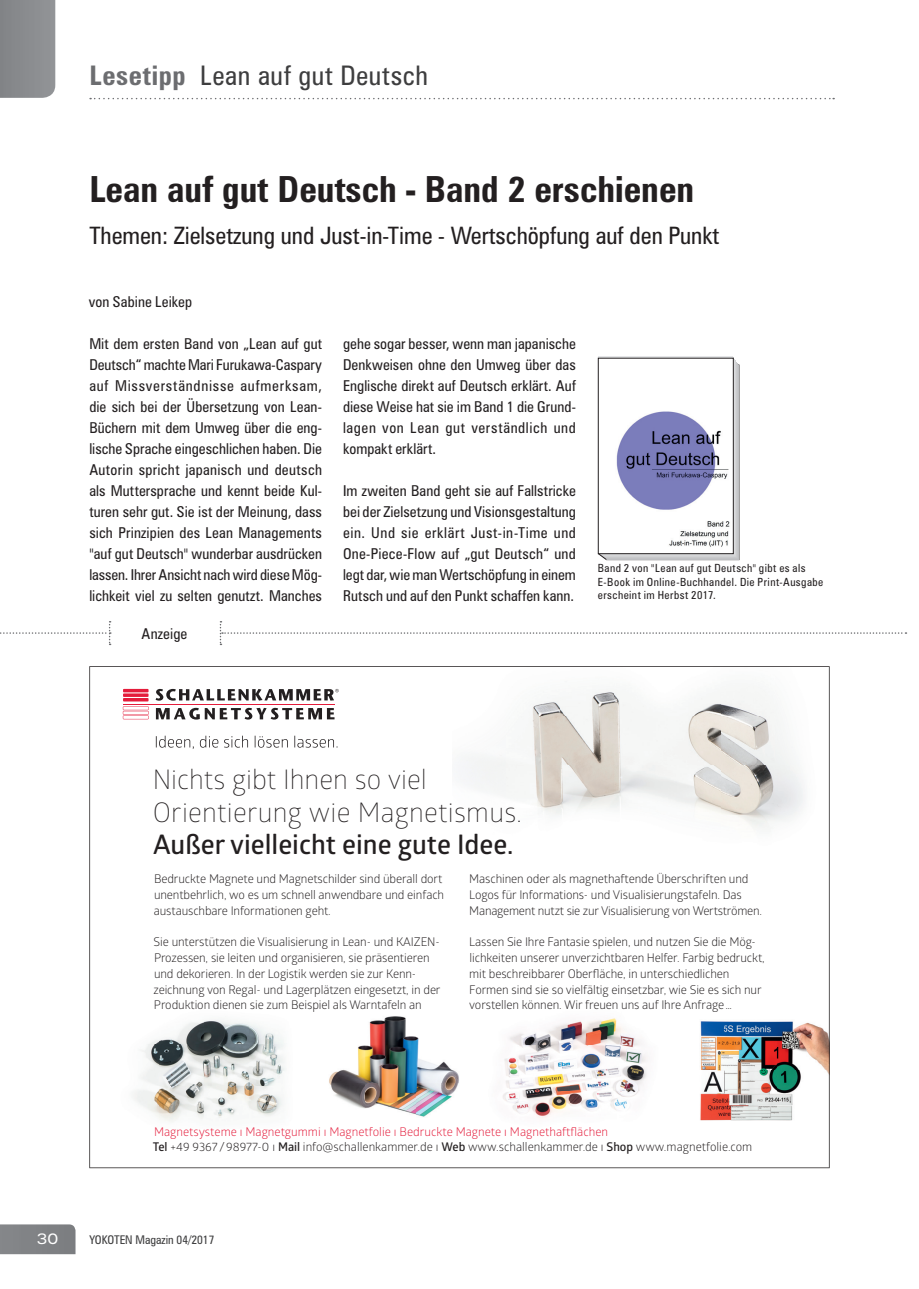
<style>
.page{position:relative;width:919px;height:1289px;background:#fff}
.page>*{position:absolute;margin:0;border:0;box-sizing:border-box;transform-origin:0 0}
.t1{font:700 condensed 36px "Zurich BT";color:#231f20}
.t2{font:300 27px/32.4px "Glober";letter-spacing:.01em;color:#231f20}
.t3{font:600 27px "Glober";color:#231f20}
.t4{font:condensed 27px "Zurich BT";letter-spacing:.025em;color:#3e3e3f}
.t5{font:condensed 24px "Zurich BT";color:#231f20}
.t6{font:condensed 15px/21px "Zurich BT";letter-spacing:.005em;color:#231f20;text-align:justify}
.t7{font:expanded 15px "Zurich BT";color:#fff}
.t8{font:12px/15.8px "Glober";letter-spacing:-.01em;color:#231f20}
.t9{font:condensed 12px "Zurich BT";color:#3e3e3f}
.t10{font:condensed 11.25px/13.5px "Zurich BT";letter-spacing:.04em;color:#231f20}
.s1{font-weight:700;color:#6c6d70}
.s2{color:#e41c3b}
.s3{font-weight:600}
</style>
<div class="page">
<svg style="left:90px;top:98px;width:744px;height:1px"></svg>
<svg style="left:0;top:621px;width:111px;height:24px"></svg>
<svg style="left:220px;top:621px;width:686px;height:24px"></svg>
<svg style="left:598px;top:554px;width:9px;height:6px"></svg>
<img style="left:616px;top:411px;width:114px;height:136px">
<div style="left:598px;top:358px;width:135px;height:196px;border:1px solid #231f20"></div>
<svg style="left:89px;top:666px;width:740px;height:502px"></svg>
<svg style="left:156px;top:707px;width:178px;height:12px"></svg>
<hr style="left:123px;top:703px;width:211px;height:1px;background:#e41c3b">
<hr style="left:123px;top:689px;width:25px;height:3px;background:#e41c3b">
<svg style="left:123px;top:693px;width:25px;height:4px"></svg>
<hr style="left:123px;top:698px;width:25px;height:3px;background:#e41c3b">
<svg style="left:123px;top:706px;width:26px;height:4px"></svg>
<hr style="left:123px;top:711px;width:26px;height:3px;background:#e41c3b">
<svg style="left:123px;top:715px;width:26px;height:4px"></svg>
<svg style="left:155px;top:689px;width:184px;height:11px"></svg>
<svg style="left:156px;top:735px;width:181px;height:14px"></svg>
<svg style="left:0;top:0;width:55px;height:98px;background:#8a8c8f"></svg>
<div style="left:0;top:1224px;width:75px;height:30px;background:#818386"></div>
<h2 class="t4" style="left:89px;top:59px;width:340px"><span class="s1">Lesetipp</span> Lean auf gut Deutsch</h2>
<h1 class="t1" style="left:89px;top:167px;width:606px">Lean auf gut Deutsch - Band 2 erschienen</h1>
<h3 class="t5" style="left:89px;top:220px;width:631px">Themen: Zielsetzung und Just-in-Time - Wertschöpfung auf den Punkt</h3>
<p class="t6" style="left:89px;top:291px;width:105px">von Sabine Leikep</p>
<p class="t6" style="left:89px;top:333px;width:234px">Mit dem ersten Band von „Lean auf gut Deutsch“ machte Mari Furukawa-Caspary auf Missverständnisse aufmerksam, die sich bei der Übersetzung von Lean-Büchern mit dem Umweg über die eng&shy;lische Sprache eingeschlichen haben. Die Autorin spricht japanisch und deutsch als Muttersprache und kennt beide Kul&shy;turen sehr gut. Sie ist der Meinung, dass sich Prinzipien des Lean Managements "auf gut Deutsch" wunderbar ausdrücken lassen. Ihrer Ansicht nach wird diese Mög&shy;lichkeit viel zu selten genutzt. Manches</p>
<p class="t6" style="left:141px;top:622px;width:47px">Anzeige</p>
<p class="t6" style="left:343px;top:333px;width:234px">gehe sogar besser, wenn man japanische Denkweisen ohne den Umweg über das Englische direkt auf Deutsch erklärt. Auf diese Weise hat sie im Band 1 die Grund&shy;lagen von Lean gut verständlich und kompakt erklärt.</p>
<p class="t6" style="left:343px;top:480px;width:234px">Im zweiten Band geht sie auf Fallstricke bei der Zielsetzung und Visionsgestaltung ein. Und sie erklärt Just-in-Time und One-Piece-Flow auf „gut Deutsch“ und legt dar, wie man Wertschöpfung in einem Rutsch und auf den Punkt schaffen kann.</p>
<p class="t10" style="left:597px;top:561px;width:227px">Band 2 von "Lean auf gut Deutsch" gibt es als<br>E-Book im Online-Buchhandel. Die Print-Ausgabe erscheint im Herbst 2017.</p>
<h2 class="t2" style="left:153px;top:762px;width:370px">Nichts gibt Ihnen so viel<br>Orientierung wie Magnetismus.</h2>
<h2 class="t3" style="left:153px;top:825px;width:362px">Außer vielleicht eine gute Idee.</h2>
<p class="t8" style="left:154px;top:870px;width:292px">Bedruckte Magnete und Magnetschilder sind überall dort unentbehrlich, wo es um schnell anwendbare und einfach austauschbare Informationen geht.</p>
<p class="t8" style="left:153px;top:933px;width:289px">Sie unterstützen die Visualisierung in Lean- und KAIZEN-Prozessen, sie leiten und organisieren, sie präsentieren und dekorieren. In der Logistik werden sie zur Kenn&shy;zeichnung von Regal- und Lagerplätzen eingesetzt, in der Produktion dienen sie zum Beispiel als Warntafeln an</p>
<p class="t8" style="left:469px;top:870px;width:294px">Maschinen oder als magnethaftende Überschriften und<br>Logos für Informations- und Visualisierungstafeln. Das<br>Management nutzt sie zur Visualisierung von Wertströmen.</p>
<p class="t8" style="left:469px;top:933px;width:297px">Lassen Sie Ihre Fantasie spielen, und nutzen Sie die Mög&shy;lichkeiten unserer unverzichtbaren Helfer. Farbig bedruckt, mit beschreibbarer Oberfläche, in unterschiedlichen Formen sind sie so vielfältig einsetzbar, wie Sie es sich nur vorstellen können. Wir freuen uns auf Ihre Anfrage …</p>
<p class="t8" style="left:153px;top:1122px;width:600px"><span class="s2">Magnetsysteme ı Magnetgummi ı Magnetfolie ı Bedruckte Magnete ı Magnethaftflächen<br></span><span class="s3">Tel</span> +49 9367 / 98977-0 ı <span class="s3">Mail</span> info@schallenkammer.de ı <span class="s3">Web</span> www.schallenkammer.de ı <span class="s3">Shop</span> www.magnetfolie.com</p>
<p class="t7" style="left:37px;top:1230px;width:23px">30</p>
<p class="t9" style="left:89px;top:1232px;width:127px">YOKOTEN Magazin 04/2017</p>
</div>
